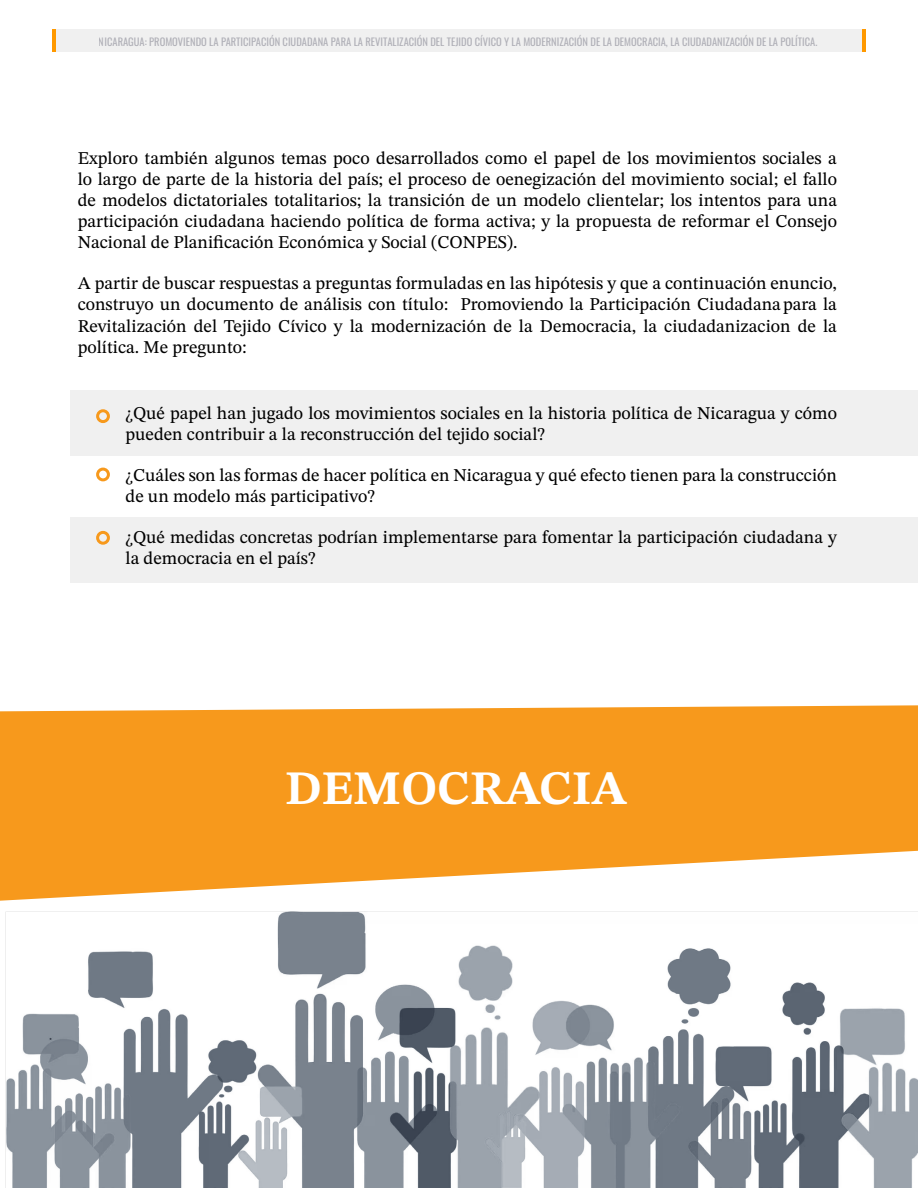
<style>
.page{position:relative;width:918px;height:1188px;background:#fff}
.page>*{position:absolute;margin:0;border:0;box-sizing:border-box;transform-origin:0 0}
.t1{font:700 48px "STIX Two Text";color:#fff}
.t2{font:18px/21px "STIX Two Text";color:#000}
.t3{font:10.5px "Oswald";color:#898995}
</style>
<div class="page">
<div style="left:53px;top:30px;width:810px;height:22px;background:#f0f0f0"></div>
<hr style="left:862px;top:30px;width:4px;height:22px;background:#f90">
<hr style="left:52px;top:30px;width:4px;height:22px;background:#f90">
<div style="left:70px;top:517px;width:848px;height:65px;background:#f0f0f0"></div>
<div style="left:70px;top:391px;width:848px;height:65px;background:#f0f0f0"></div>
<div style="left:96px;top:409px;width:14px;height:14px;border:3px solid #f7991c;border-radius:50%"></div>
<div style="left:96px;top:468px;width:14px;height:13px;border:3px solid #f7991c;border-radius:50%"></div>
<div style="left:96px;top:531px;width:14px;height:14px;border:3px solid #f7991c;border-radius:50%"></div>
<img style="left:5px;top:911px;width:913px;height:277px">
<svg style="left:0;top:705px;width:918px;height:196px;fill:#f7991c"></svg>
<p class="t3" style="left:99px;top:32px;width:720px">NICARAGUA: PROMOVIENDO LA PARTICIPACIÓN CIUDADANA PARA LA REVITALIZACIÓN DEL TEJIDO CÍVICO Y LA MODERNIZACIÓN DE LA DEMOCRACIA, LA CIUDADANIZACIÓN DE LA POLÍTICA.</p>
<p class="t2" style="left:78px;top:148px;width:761px;text-align:justify">Exploro también algunos temas poco desarrollados como el papel de los movimientos sociales a lo largo de parte de la historia del país; el proceso de oenegización del movimiento social; el fallo de modelos dictatoriales totalitarios; la transición de un modelo clientelar; los intentos para una participación ciudadana haciendo política de forma activa; y la propuesta de reformar el Consejo Nacional de Planificación Económica y Social (CONPES).</p>
<p class="t2" style="left:78px;top:273px;width:761px;text-align:justify">A partir de buscar respuestas a preguntas formuladas en las hipótesis y que a continuación enuncio, construyo un documento de análisis con título: Promoviendo la Participación Ciudadana para la Revitalización del Tejido Cívico y la modernización de la Democracia, la ciudadanizacion de la política. Me pregunto:</p>
<p class="t2" style="left:126px;top:402px;width:713px">¿Qué papel han jugado los movimientos sociales en la historia política de Nicaragua y cómo pueden contribuir a la reconstrucción del tejido social?</p>
<p class="t2" style="left:126px;top:464px;width:713px">¿Cuáles son las formas de hacer política en Nicaragua y qué efecto tienen para la construcción de un modelo más participativo?</p>
<p class="t2" style="left:126px;top:527px;width:713px">¿Qué medidas concretas podrían implementarse para fomentar la participación ciudadana y la democracia en el país?</p>
<h1 class="t1" style="left:285px;top:753px;width:344px">DEMOCRACIA</h1>
</div>
